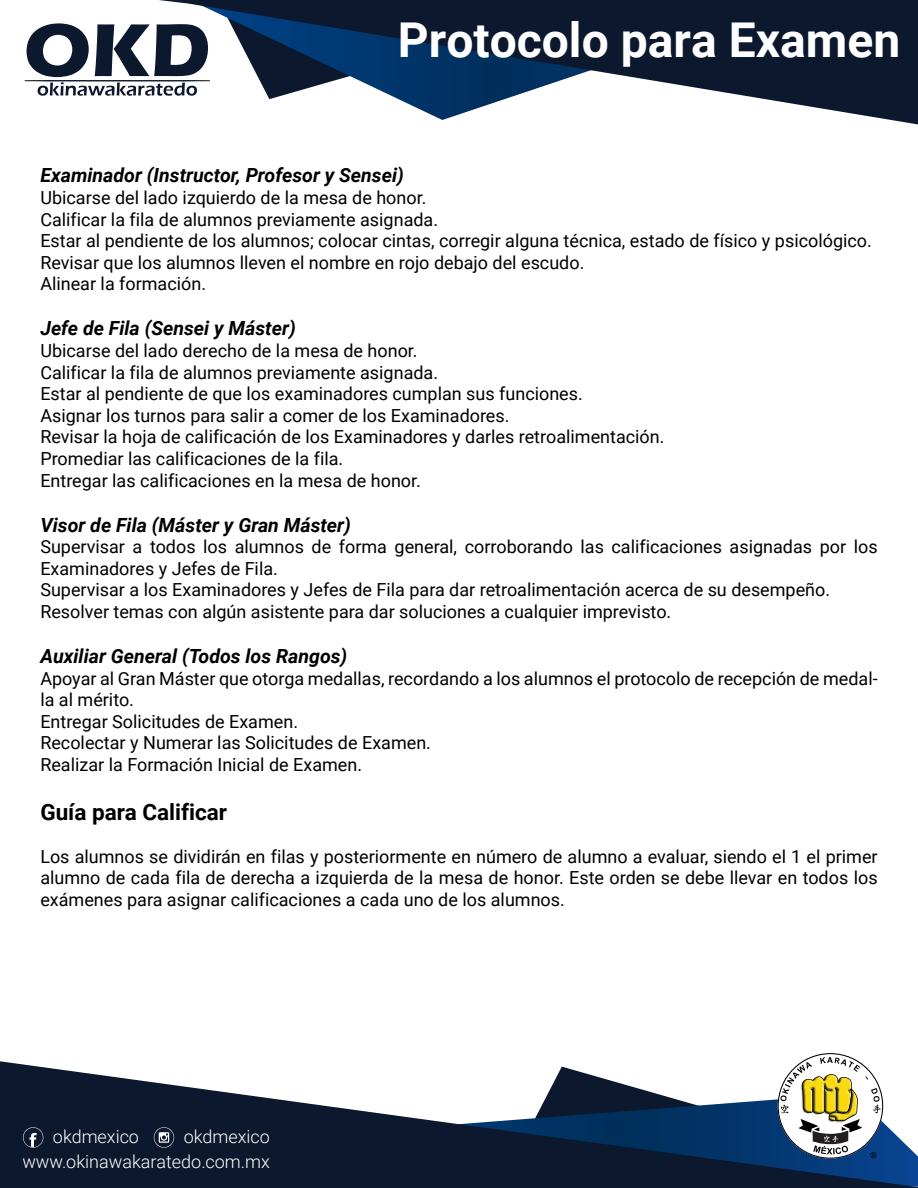
<style>
.page{position:relative;width:918px;height:1188px;background:#fff}
.page>*{position:absolute;margin:0;border:0;box-sizing:border-box;transform-origin:0 0}
.t1{font:700 48px "Roboto";color:#fff}
.t2{font:700 22.5px "Roboto";color:#000}
.t3{font:italic 700 19.5px "Roboto";color:#000}
.t4{font:18px/21.6px "Roboto";color:#000}
.t5{font:300 18px "Roboto";color:#fff}
</style>
<div class="page">
<svg style="left:159px;top:0;width:759px;height:124px;fill:#0c182d"></svg>
<svg style="left:0;top:1061px;width:918px;height:127px;fill:#0c182d"></svg>
<svg style="left:23px;top:1127px;width:20px;height:21px"></svg>
<svg style="left:154px;top:1127px;width:20px;height:21px"></svg>
<svg style="left:25px;top:23px;width:185px;height:73px"></svg>
<svg style="left:511px;top:1053px;width:372px;height:112px"></svg>
<h1 class="t1" style="left:398px;top:6px;width:504px">Protocolo para Examen</h1>
<p class="t3" style="left:40px;top:162px;width:365px">Examinador (Instructor, Profesor y Sensei)</p>
<p class="t4" style="left:40px;top:186px;width:833px">Ubicarse del lado izquierdo de la mesa de honor.<br>Calificar la fila de alumnos previamente asignada.<br>Estar al pendiente de los alumnos; colocar cintas, corregir alguna técnica, estado de físico y psicológico.<br>Revisar que los alumnos lleven el nombre en rojo debajo del escudo.<br>Alinear la formación.</p>
<p class="t3" style="left:40px;top:315px;width:257px">Jefe de Fila (Sensei y Máster)</p>
<p class="t4" style="left:40px;top:339px;width:626px">Ubicarse del lado derecho de la mesa de honor.<br>Calificar la fila de alumnos previamente asignada.<br>Estar al pendiente de que los examinadores cumplan sus funciones.<br>Asignar los turnos para salir a comer de los Examinadores.<br>Revisar la hoja de calificación de los Examinadores y darles retroalimentación.<br>Promediar las calificaciones de la fila.<br>Entregar las calificaciones en la mesa de honor.</p>
<p class="t3" style="left:40px;top:511px;width:312px">Visor de Fila (Máster y Gran Máster)</p>
<p class="t4" style="left:40px;top:535px;width:839px">Supervisar a todos los alumnos de forma general, corroborando las calificaciones asignadas por los Examinadores y Jefes de Fila.<br>Supervisar a los Examinadores y Jefes de Fila para dar retroalimentación acerca de su desempeño.<br>Resolver temas con algún asistente para dar soluciones a cualquier imprevisto.</p>
<p class="t3" style="left:40px;top:642px;width:309px">Auxiliar General (Todos los Rangos)</p>
<p class="t4" style="left:40px;top:667px;width:839px">Apoyar al Gran Máster que otorga medallas, recordando a los alumnos el protocolo de recepción de medal&shy;la al mérito.<br>Entregar Solicitudes de Examen.<br>Recolectar y Numerar las Solicitudes de Examen.<br>Realizar la Formación Inicial de Examen.</p>
<p class="t2" style="left:40px;top:796px;width:188px">Guía para Calificar</p>
<p class="t4" style="left:40px;top:845px;width:839px;text-align:justify">Los alumnos se dividirán en filas y posteriormente en número de alumno a evaluar, siendo el 1 el primer alumno de cada fila de derecha a izquierda de la mesa de honor. Este orden se debe llevar en todos los exámenes para asignar calificaciones a cada uno de los alumnos.</p>
<p class="t5" style="left:53px;top:1124px;width:88px">okdmexico</p>
<p class="t5" style="left:184px;top:1124px;width:88px">okdmexico</p>
<p class="t5" style="left:22px;top:1149px;width:249px">www.okinawakaratedo.com.mx</p>
</div>
